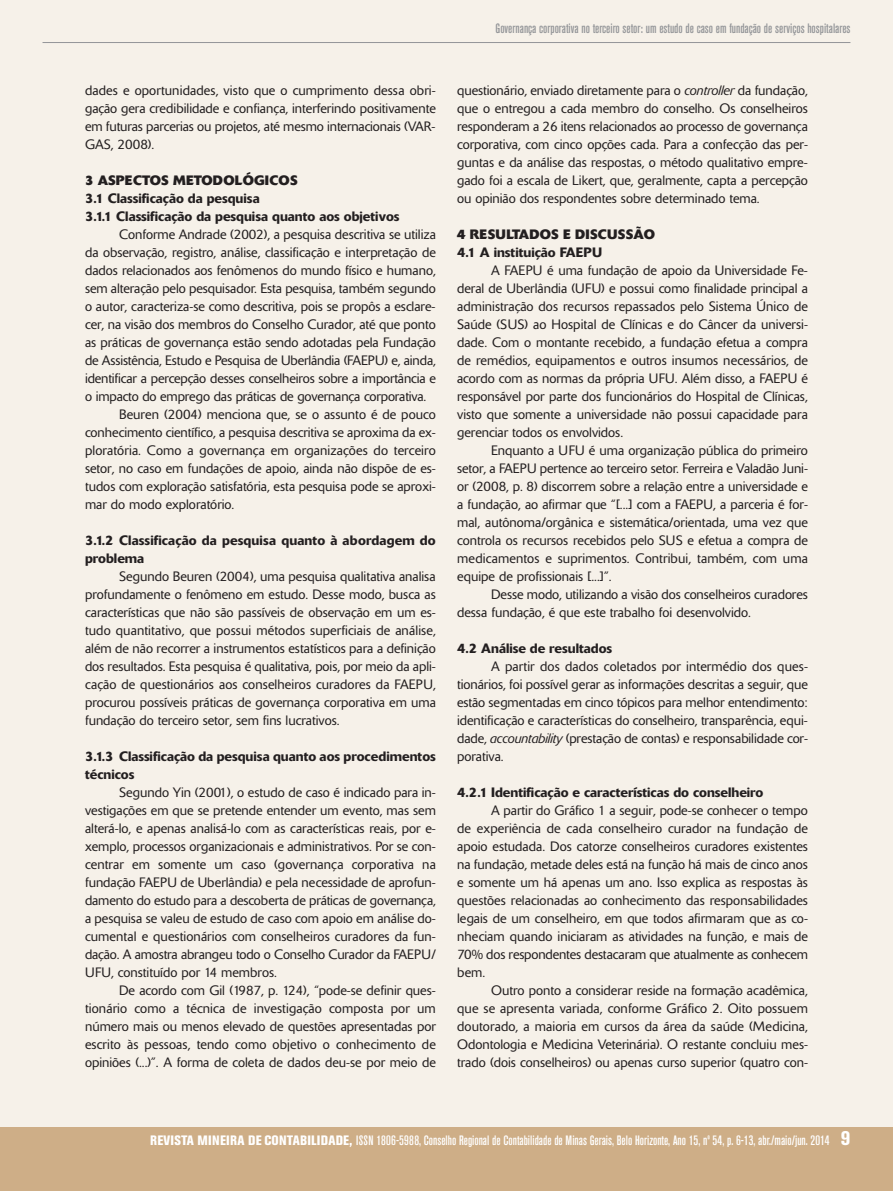
<style>
.page{position:relative;width:893px;height:1191px;background:#f6f1e9}
.page>*{position:absolute;margin:0;border:0;box-sizing:border-box;transform-origin:0 0}
.t1{font:300 13.5px/18px "Delta";color:#231f20;text-align:justify}
.t2{font:500 13.5px/18px "Delta";color:#231f20}
.t3{font:500 condensed 13.5px "Akzidenz Grotesk BE";color:#fff}
.t4{font:500 condensed 13.5px "Akzidenz Grotesk BE";color:#939598}
.t5{font:700 13.5px "Delta";letter-spacing:.02em;color:#231f20}
.s1{font-style:italic}
.s2{font-weight:800}
.s3{font-weight:800;font-size:19.5px}
</style>
<div class="page">
<div style="left:0;top:1127px;width:893px;height:64px;background:#ceae87"></div>
<hr style="left:43px;top:42px;width:807px;height:1px;background:#939598">
<p class="t1" style="left:85px;top:82px;width:352px">dades e oportunidades, visto que o cumprimento dessa obri&shy;gação gera credibilidade e confiança, interferindo positivamente em futuras parcerias ou projetos, até mesmo internacionais (VAR-GAS, 2008).</p>
<p class="t5" style="left:85px;top:175px;width:214px">3 ASPECTOS METODOLÓGICOS</p>
<p class="t2" style="left:85px;top:190px;width:316px">3.1 Classificação da pesquisa<br>3.1.1 Classificação da pesquisa quanto aos objetivos</p>
<p class="t1" style="left:119px;top:226px;width:318px">Conforme Andrade (2002), a pesquisa descritiva se utiliza</p>
<p class="t1" style="left:85px;top:244px;width:352px">da observação, registro, análise, classificação e interpretação de</p>
<p class="t1" style="left:85px;top:262px;width:352px">dados relacionados aos fenômenos do mundo físico e humano,</p>
<p class="t1" style="left:85px;top:280px;width:352px">sem alteração pelo pesquisador. Esta pesquisa, também segundo</p>
<p class="t1" style="left:85px;top:298px;width:352px">o autor, caracteriza-se como descritiva, pois se propôs a esclare-</p>
<p class="t1" style="left:85px;top:316px;width:352px">cer, na visão dos membros do Conselho Curador, até que ponto</p>
<p class="t1" style="left:85px;top:334px;width:352px">as práticas de governança estão sendo adotadas pela Fundação</p>
<p class="t1" style="left:85px;top:352px;width:352px">de Assistência, Estudo e Pesquisa de Uberlândia (FAEPU) e, ainda,</p>
<p class="t1" style="left:85px;top:370px;width:352px">identificar a percepção desses conselheiros sobre a importância e</p>
<p class="t1" style="left:85px;top:388px;width:343px">o impacto do emprego das práticas de governança corporativa.</p>
<p class="t1" style="left:119px;top:406px;width:318px">Beuren (2004) menciona que, se o assunto é de pouco</p>
<p class="t1" style="left:85px;top:424px;width:352px">conhecimento científico, a pesquisa descritiva se aproxima da ex-</p>
<p class="t1" style="left:85px;top:442px;width:352px">ploratória. Como a governança em organizações do terceiro</p>
<p class="t1" style="left:85px;top:460px;width:352px">setor, no caso em fundações de apoio, ainda não dispõe de es-</p>
<p class="t1" style="left:85px;top:478px;width:352px">tudos com exploração satisfatória, esta pesquisa pode se aproxi-</p>
<p class="t1" style="left:85px;top:496px;width:151px">mar do modo exploratório.</p>
<p class="t2" style="left:85px;top:532px;width:352px">3.1.2 Classificação da pesquisa quanto à abordagem do problema</p>
<p class="t1" style="left:85px;top:568px;width:352px;text-indent:34px">Segundo Beuren (2004), uma pesquisa qualitativa analisa profundamente o fenômeno em estudo. Desse modo, busca as características que não são passíveis de observação em um es&shy;tudo quantitativo, que possui métodos superficiais de análise, além de não recorrer a instrumentos estatísticos para a definição dos resultados. Esta pesquisa é qualitativa, pois, por meio da apli&shy;cação de questionários aos conselheiros curadores da FAEPU, procurou possíveis práticas de governança corporativa em uma fundação do terceiro setor, sem fins lucrativos.</p>
<p class="t2" style="left:85px;top:748px;width:352px">3.1.3 Classificação da pesquisa quanto aos procedimentos técnicos</p>
<p class="t1" style="left:85px;top:784px;width:352px;text-indent:34px">Segundo Yin (2001), o estudo de caso é indicado para in&shy;vestigações em que se pretende entender um evento, mas sem alterá-lo, e apenas analisá-lo com as características reais, por e&shy;xemplo, processos organizacionais e administrativos. Por se con&shy;centrar em somente um caso (governança corporativa na fundação FAEPU de Uberlândia) e pela necessidade de aprofun&shy;damento do estudo para a descoberta de práticas de governança, a pesquisa se valeu de estudo de caso com apoio em análise do&shy;cumental e questionários com conselheiros curadores da fun&shy;dação. A amostra abrangeu todo o Conselho Curador da FAEPU/ UFU, constituído por 14 membros.</p>
<p class="t1" style="left:85px;top:982px;width:352px;text-indent:34px">De acordo com Gil (1987, p. 124), “pode-se definir ques&shy;tionário como a técnica de investigação composta por um número mais ou menos elevado de questões apresentadas por escrito às pessoas, tendo como objetivo o conhecimento de opiniões (...)”. A forma de coleta de dados deu-se por meio de</p>
<p class="t4" style="left:496px;top:23px;width:356px">Governança corporativa no terceiro setor: um estudo de caso em fundação de serviços hospitalares</p>
<p class="t1" style="left:457px;top:82px;width:352px">questionário, enviado diretamente para o <span class="s1">controller</span> da fundação, que o entregou a cada membro do conselho. Os conselheiros responderam a 26 itens relacionados ao processo de governança corporativa, com cinco opções cada. Para a confecção das per&shy;guntas e da análise das respostas, o método qualitativo empre&shy;gado foi a escala de Likert, que, geralmente, capta a percepção ou opinião dos respondentes sobre determinado tema.</p>
<p class="t5" style="left:457px;top:229px;width:199px">4 RESULTADOS E DISCUSSÃO</p>
<p class="t2" style="left:457px;top:244px;width:147px">4.1 A instituição FAEPU</p>
<p class="t1" style="left:457px;top:262px;width:352px;text-indent:34px">A FAEPU é uma fundação de apoio da Universidade Fe&shy;deral de Uberlândia (UFU) e possui como finalidade principal a administração dos recursos repassados pelo Sistema Único de Saúde (SUS) ao Hospital de Clínicas e do Câncer da universi&shy;dade. Com o montante recebido, a fundação efetua a compra de remédios, equipamentos e outros insumos necessários, de acordo com as normas da própria UFU. Além disso, a FAEPU é responsável por parte dos funcionários do Hospital de Clínicas, visto que somente a universidade não possui capacidade para gerenciar todos os envolvidos.</p>
<p class="t1" style="left:457px;top:442px;width:352px;text-indent:34px">Enquanto a UFU é uma organização pública do primeiro setor, a FAEPU pertence ao terceiro setor. Ferreira e Valadão Juni&shy;or (2008, p. 8) discorrem sobre a relação entre a universidade e a fundação, ao afirmar que “[...] com a FAEPU, a parceria é for&shy;mal, autônoma/orgânica e sistemática/orientada, uma vez que controla os recursos recebidos pelo SUS e efetua a compra de medicamentos e suprimentos. Contribui, também, com uma equipe de profissionais [...]”.</p>
<p class="t1" style="left:457px;top:586px;width:352px;text-indent:34px">Desse modo, utilizando a visão dos conselheiros curadores dessa fundação, é que este trabalho foi desenvolvido.</p>
<p class="t2" style="left:457px;top:640px;width:157px">4.2 Análise de resultados</p>
<p class="t1" style="left:457px;top:658px;width:352px;text-indent:34px">A partir dos dados coletados por intermédio dos ques&shy;tionários, foi possível gerar as informações descritas a seguir, que estão segmentadas em cinco tópicos para melhor entendimento: identificação e características do conselheiro, transparência, equi&shy;dade, <span class="s1">accountability</span> (prestação de contas) e responsabilidade cor&shy;porativa.</p>
<p class="t2" style="left:457px;top:784px;width:308px">4.2.1 Identificação e características do conselheiro</p>
<p class="t1" style="left:457px;top:802px;width:352px;text-indent:34px">A partir do Gráfico 1 a seguir, pode-se conhecer o tempo de experiência de cada conselheiro curador na fundação de apoio estudada. Dos catorze conselheiros curadores existentes na fundação, metade deles está na função há mais de cinco anos e somente um há apenas um ano. Isso explica as respostas às questões relacionadas ao conhecimento das responsabilidades legais de um conselheiro, em que todos afirmaram que as co&shy;nheciam quando iniciaram as atividades na função, e mais de 70% dos respondentes destacaram que atualmente as conhecem bem.</p>
<p class="t1" style="left:457px;top:982px;width:352px;text-indent:34px">Outro ponto a considerar reside na formação acadêmica, que se apresenta variada, conforme Gráfico 2. Oito possuem doutorado, a maioria em cursos da área da saúde (Medicina, Odontologia e Medicina Veterinária). O restante concluiu mes&shy;trado (dois conselheiros) ou apenas curso superior (quatro con-</p>
<p class="t3" style="left:150px;top:1135px;width:702px"><span class="s2">REVISTA MINEIRA DE CONTABILIDADE,</span> ISSN 1806-5988, Conselho Regional de Contabilidade de Minas Gerais, Belo Horizonte, Ano 15, nº 54, p. 6-13, abr./maio/jun. 2014 <span class="s3">9</span></p>
</div>
